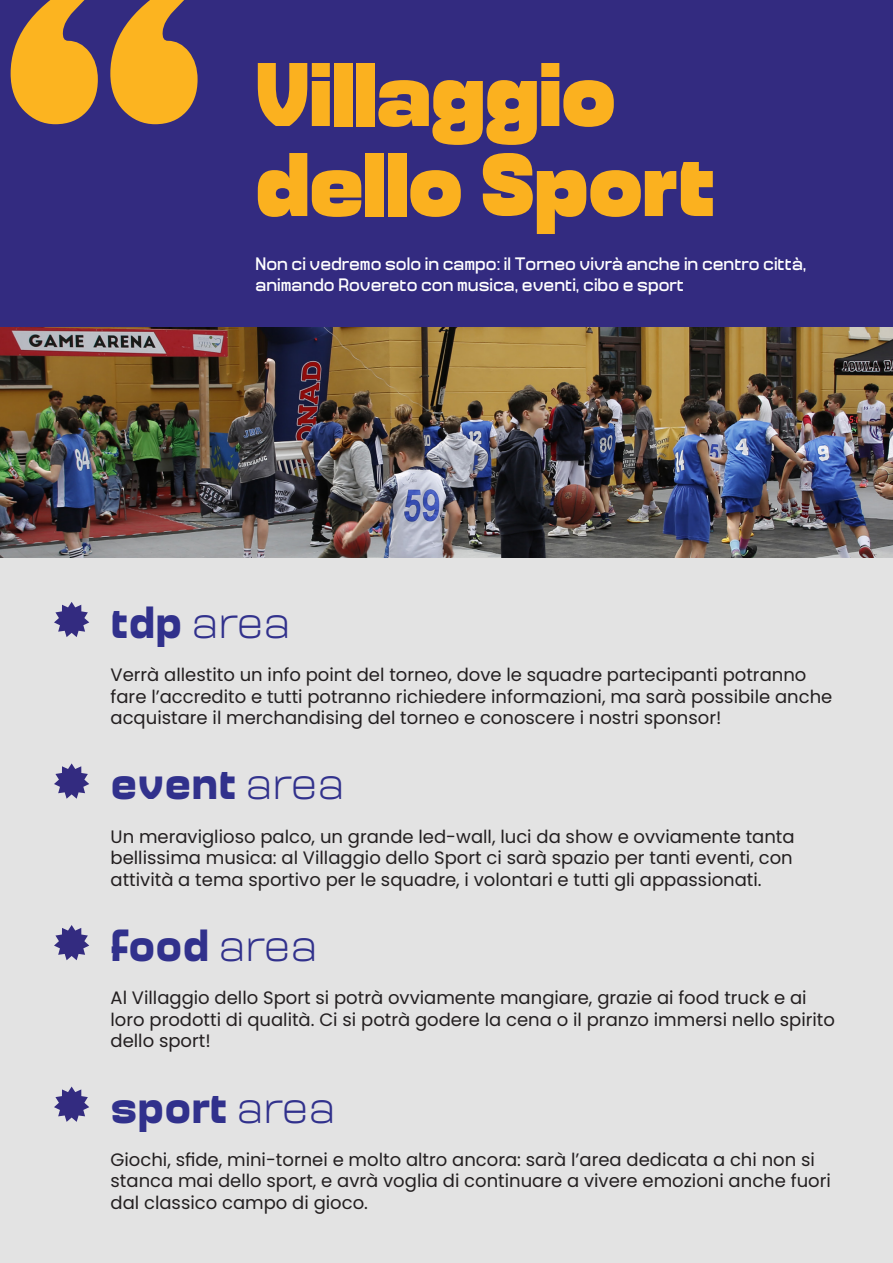
<style>
.page{position:relative;width:893px;height:1263px;background:#e3e3e3}
.page>*{position:absolute;margin:0;border:0;box-sizing:border-box;transform-origin:0 0}
.t1{font:900 90px/90px "Millimetre";color:#fbb11f}
.t2{font:700 45px "Millimetre";color:#31318c}
.t3{font:300 45px "Millimetre";color:#31318c}
.t4{font:18px/21.6px "Poppins";color:#231f20}
.t5{font:18px/21.6px "Millimetre";color:#fff}
.s1{font-weight:700}
.s2{font-weight:300}
</style>
<div class="page">
<div style="left:0;top:0;width:893px;height:340px;background:#332b80"></div>
<img style="left:0;top:327px;width:893px;height:230px">
<svg style="left:11px;top:0;width:187px;height:124px"></svg>
<svg style="left:54px;top:602px;width:35px;height:35px"></svg>
<svg style="left:54px;top:763px;width:35px;height:36px"></svg>
<svg style="left:54px;top:925px;width:35px;height:35px"></svg>
<svg style="left:54px;top:1086px;width:35px;height:36px"></svg>
<p class="t1" style="left:256px;top:53px;width:461px">Villaggio dello Sport</p>
<p class="t5" style="left:256px;top:253px;width:552px">Non ci vedremo solo in campo: il Torneo vivrà anche in centro città, animando Rovereto con musica, eventi, cibo e sport</p>
<p class="t3" style="left:111px;top:598px;width:181px"><span class="s1">tdp</span> area</p>
<p class="t4" style="left:111px;top:664px;width:723px">Verrà allestito un info point del torneo, dove le squadre partecipanti potranno fare l’accredito e tutti potranno richiedere informazioni, ma sarà possibile anche acquistare il merchandising del torneo e conoscere i nostri sponsor!</p>
<p class="t2" style="left:111px;top:758px;width:235px">event <span class="s2">area</span></p>
<p class="t4" style="left:111px;top:826px;width:686px;text-align:justify">Un meraviglioso palco, un grande led-wall, luci da show e ovviamente tanta bellissima musica: al Villaggio dello Sport ci sarà spazio per tanti eventi, con attività a tema sportivo per le squadre, i volontari e tutti gli appassionati.</p>
<p class="t2" style="left:111px;top:920px;width:208px">food <span class="s2">area</span></p>
<p class="t4" style="left:111px;top:987px;width:726px">Al Villaggio dello Sport si potrà ovviamente mangiare, grazie ai food truck e ai loro prodotti di qualità. Ci si potrà godere la cena o il pranzo immersi nello spirito dello sport!</p>
<p class="t2" style="left:111px;top:1081px;width:226px">sport <span class="s2">area</span></p>
<p class="t4" style="left:111px;top:1149px;width:722px">Giochi, sfide, mini-tornei e molto altro ancora: sarà l’area dedicata a chi non si stanca mai dello sport, e avrà voglia di continuare a vivere emozioni anche fuori dal classico campo di gioco.</p>
</div>
